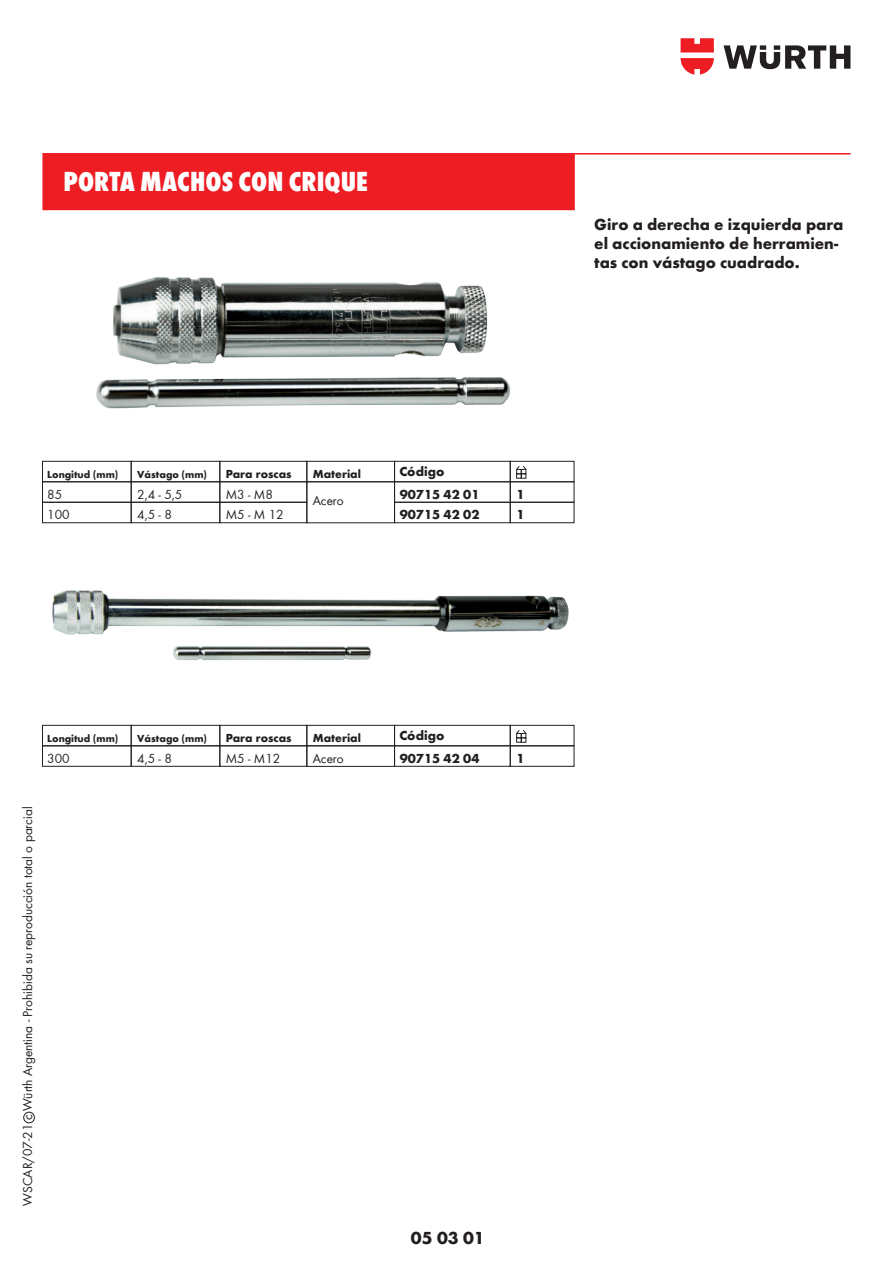
<style>
.page{position:relative;width:893px;height:1263px;background:#fff}
.page>*{position:absolute;margin:0;border:0;box-sizing:border-box;transform-origin:0 0}
.t1{font:28.5px "Wuerth Extra Bold Cond Caps";color:#fff}
.t2{font:700 18px "Wuerth Global";color:#231f20}
.t3{font:700 16.5px/18.9px "Wuerth Global";color:#231f20}
.t4{font:13.5px/20.2px "Wuerth Global";color:#231f20}
.t5{font:700 13.5px/20.2px "Wuerth Global";color:#231f20}
.t6{font:700 13.5px "Wuerth";color:#231f20}
.t7{font:700 12px "Wuerth";color:#231f20}
.t8{font:700 10.5px "Wuerth";color:#231f20}
</style>
<div class="page">
<svg style="left:724px;top:45px;width:126px;height:24px"></svg>
<svg style="left:681px;top:38px;width:33px;height:37px"></svg>
<div style="left:42px;top:153px;width:533px;height:57px;background:#ee1d23"></div>
<hr style="left:574px;top:153px;width:276px;height:2px;background:#ee1d23">
<div style="left:23px;top:1112px;width:12px;height:11px;border:1px solid #231f20;border-radius:50%"></div>
<div style="left:42px;top:745px;width:90px;height:22px;border:1px solid #231f20"></div>
<div style="left:42px;top:725px;width:90px;height:21px;border:1px solid #231f20"></div>
<div style="left:131px;top:745px;width:89px;height:22px;border:1px solid #231f20"></div>
<div style="left:131px;top:725px;width:89px;height:21px;border:1px solid #231f20"></div>
<div style="left:219px;top:745px;width:88px;height:22px;border:1px solid #231f20"></div>
<div style="left:219px;top:725px;width:88px;height:21px;border:1px solid #231f20"></div>
<div style="left:510px;top:745px;width:64px;height:22px;border:1px solid #231f20"></div>
<div style="left:394px;top:745px;width:117px;height:22px;border:1px solid #231f20"></div>
<div style="left:306px;top:745px;width:89px;height:22px;border:1px solid #231f20"></div>
<div style="left:510px;top:725px;width:64px;height:21px;border:1px solid #231f20"></div>
<div style="left:394px;top:725px;width:117px;height:21px;border:1px solid #231f20"></div>
<div style="left:306px;top:725px;width:89px;height:21px;border:1px solid #231f20"></div>
<svg style="left:516px;top:730px;width:11px;height:13px"></svg>
<div style="left:510px;top:502px;width:64px;height:21px;border:1px solid #231f20"></div>
<div style="left:394px;top:502px;width:117px;height:21px;border:1px solid #231f20"></div>
<div style="left:42px;top:502px;width:90px;height:21px;border:1px solid #231f20"></div>
<div style="left:42px;top:481px;width:90px;height:22px;border:1px solid #231f20"></div>
<div style="left:42px;top:461px;width:90px;height:21px;border:1px solid #231f20"></div>
<div style="left:131px;top:502px;width:89px;height:21px;border:1px solid #231f20"></div>
<div style="left:131px;top:481px;width:89px;height:22px;border:1px solid #231f20"></div>
<div style="left:131px;top:461px;width:89px;height:21px;border:1px solid #231f20"></div>
<div style="left:219px;top:502px;width:88px;height:21px;border:1px solid #231f20"></div>
<div style="left:219px;top:481px;width:88px;height:22px;border:1px solid #231f20"></div>
<div style="left:219px;top:461px;width:88px;height:21px;border:1px solid #231f20"></div>
<div style="left:510px;top:481px;width:64px;height:22px;border:1px solid #231f20"></div>
<div style="left:394px;top:481px;width:117px;height:22px;border:1px solid #231f20"></div>
<div style="left:306px;top:481px;width:89px;height:42px;border:1px solid #231f20"></div>
<div style="left:510px;top:461px;width:64px;height:21px;border:1px solid #231f20"></div>
<div style="left:394px;top:461px;width:117px;height:21px;border:1px solid #231f20"></div>
<div style="left:306px;top:461px;width:89px;height:21px;border:1px solid #231f20"></div>
<svg style="left:516px;top:466px;width:11px;height:13px"></svg>
<img style="left:96px;top:277px;width:415px;height:132px">
<img style="left:52px;top:590px;width:517px;height:71px">
<h1 class="t1" style="left:63px;top:162px;width:306px">PORTA MACHOS CON CRIQUE</h1>
<p class="t3" style="left:594px;top:215px;width:251px">Giro a derecha e izquierda para el accionamiento de herramien&shy;tas con vástago cuadrado.</p>
<p class="t8" style="left:47px;top:466px;width:73px">Longitud (mm)</p>
<p class="t4" style="left:47px;top:484px;width:24px">85<br>100</p>
<p class="t8" style="left:137px;top:466px;width:71px">Vástago (mm)</p>
<p class="t4" style="left:137px;top:484px;width:47px">2,4 - 5,5<br>4,5 - 8</p>
<p class="t7" style="left:226px;top:465px;width:67px">Para roscas</p>
<p class="t4" style="left:226px;top:484px;width:59px">M3 - M8<br>M5 - M 12</p>
<p class="t7" style="left:313px;top:465px;width:50px">Material</p>
<p class="t4" style="left:313px;top:490px;width:32px">Acero</p>
<p class="t6" style="left:399px;top:462px;width:47px">Código</p>
<p class="t5" style="left:400px;top:484px;width:81px">90715 42 01<br>90715 42 02</p>
<p class="t5" style="left:517px;top:484px;width:10px">1<br>1</p>
<p class="t8" style="left:47px;top:730px;width:73px">Longitud (mm)</p>
<p class="t4" style="left:47px;top:748px;width:24px">300</p>
<p class="t4" style="left:17px;top:1205px;width:400px;rotate:-90deg">WSCAR/07-21 c Würth Argentina - Prohibida su reproducción total o parcial</p>
<p class="t8" style="left:137px;top:730px;width:71px">Vástago (mm)</p>
<p class="t4" style="left:137px;top:748px;width:36px">4,5 - 8</p>
<p class="t7" style="left:226px;top:729px;width:67px">Para roscas</p>
<p class="t4" style="left:226px;top:748px;width:56px">M5 - M12</p>
<p class="t7" style="left:313px;top:729px;width:50px">Material</p>
<p class="t6" style="left:399px;top:726px;width:47px">Código</p>
<p class="t4" style="left:313px;top:748px;width:32px">Acero</p>
<p class="t5" style="left:400px;top:748px;width:81px">90715 42 04</p>
<h2 class="t2" style="left:411px;top:1227px;width:75px">05 03 01</h2>
<p class="t5" style="left:517px;top:748px;width:10px">1</p>
</div>
